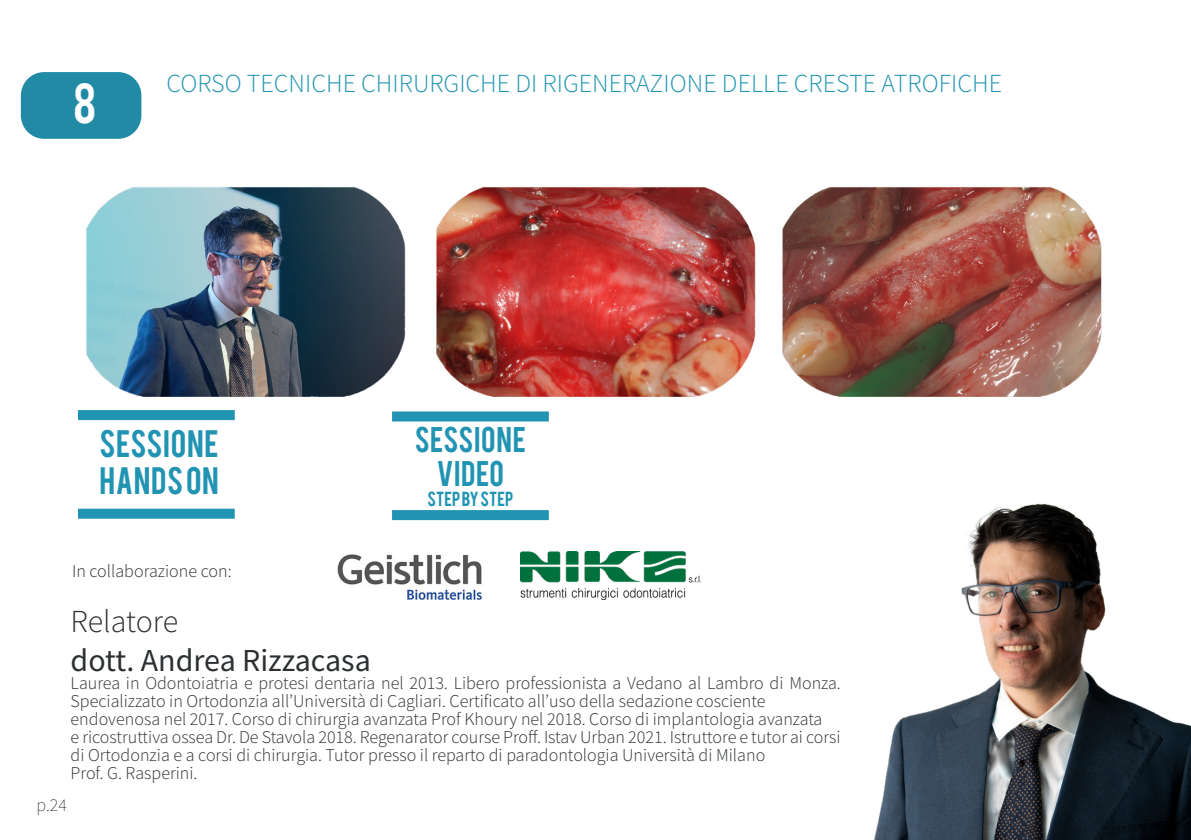
<style>
.page{position:relative;width:1191px;height:840px;background:#fff}
.page>*{position:absolute;margin:0;border:0;box-sizing:border-box;transform-origin:0 0}
.t1{font:44px "Bebas";color:#fff}
.t2{font:32px "Source Sans Pro";color:#2c3032}
.t3{font:300 32px "Source Sans Pro";letter-spacing:-.01em;color:#2c3032}
.t4{font:30px "Bebas";letter-spacing:.02em;color:#2094b2}
.t5{font:28px "Bebas";letter-spacing:.02em;color:#2094b2}
.t6{font:300 26px "Source Sans Pro";color:#2094b2}
.t7{font:300 18px/18px "Source Sans Pro";color:#2c3032}
.t8{font:200 18px "Source Sans Pro";color:#231f20}
.t9{font:16px "Bebas";color:#2094b2}
</style>
<div class="page">
<img style="left:78px;top:72px;width:1024px;height:449px">
<img style="left:842px;top:434px;width:349px;height:405px">
<div style="left:21px;top:72px;width:120px;height:67px;background:#218ba6;border-radius:23px"></div>
<div style="left:78px;top:410px;width:157px;height:10px;background:#2094b2"></div>
<div style="left:78px;top:508px;width:157px;height:10px;background:#2094b2"></div>
<div style="left:392px;top:411px;width:157px;height:10px;background:#2094b2"></div>
<div style="left:392px;top:510px;width:157px;height:10px;background:#2094b2"></div>
<img style="left:337px;top:554px;width:145px;height:46px">
<img style="left:521px;top:551px;width:180px;height:48px">
<p class="t1" style="left:73px;top:72px;width:25px">8</p>
<p class="t6" style="left:166px;top:67px;width:837px">CORSO TECNICHE CHIRURGICHE DI RIGENERAZIONE DELLE CRESTE ATROFICHE</p>
<p class="t4" style="left:100px;top:422px;width:121px">SESSIONE</p>
<p class="t4" style="left:99px;top:458px;width:121px">HANDS ON</p>
<p class="t7" style="left:72px;top:561px;width:161px">In collaborazione con:</p>
<p class="t5" style="left:415px;top:419px;width:113px">SESSIONE</p>
<p class="t5" style="left:437px;top:452px;width:69px">VIDEO</p>
<p class="t9" style="left:427px;top:486px;width:87px">STEP BY STEP</p>
<p class="t3" style="left:71px;top:601px;width:109px">Relatore</p>
<p class="t2" style="left:71px;top:639px;width:302px">dott. Andrea Rizzacasa</p>
<p class="t7" style="left:71px;top:673px;width:771px">Laurea in Odontoiatria e protesi dentaria nel 2013. Libero professionista a Vedano al Lambro di Monza.<br>Specializzato in Ortodonzia all’Università di Cagliari. Certificato all’uso della sedazione cosciente</p>
<p class="t7" style="left:71px;top:709px;width:753px">endovenosa nel 2017. Corso di chirurgia avanzata Prof Khoury nel 2018. Corso di implantologia avanzata</p>
<p class="t7" style="left:71px;top:727px;width:771px">e ricostruttiva ossea Dr. De Stavola 2018. Regenarator course Proff. Istav Urban 2021. Istruttore e tutor ai corsi di Ortodonzia e a corsi di chirurgia. Tutor presso il reparto di paradontologia Università di Milano</p>
<p class="t7" style="left:71px;top:763px;width:128px">Prof. G. Rasperini.</p>
<p class="t8" style="left:37px;top:793px;width:32px">p.24</p>
</div>
